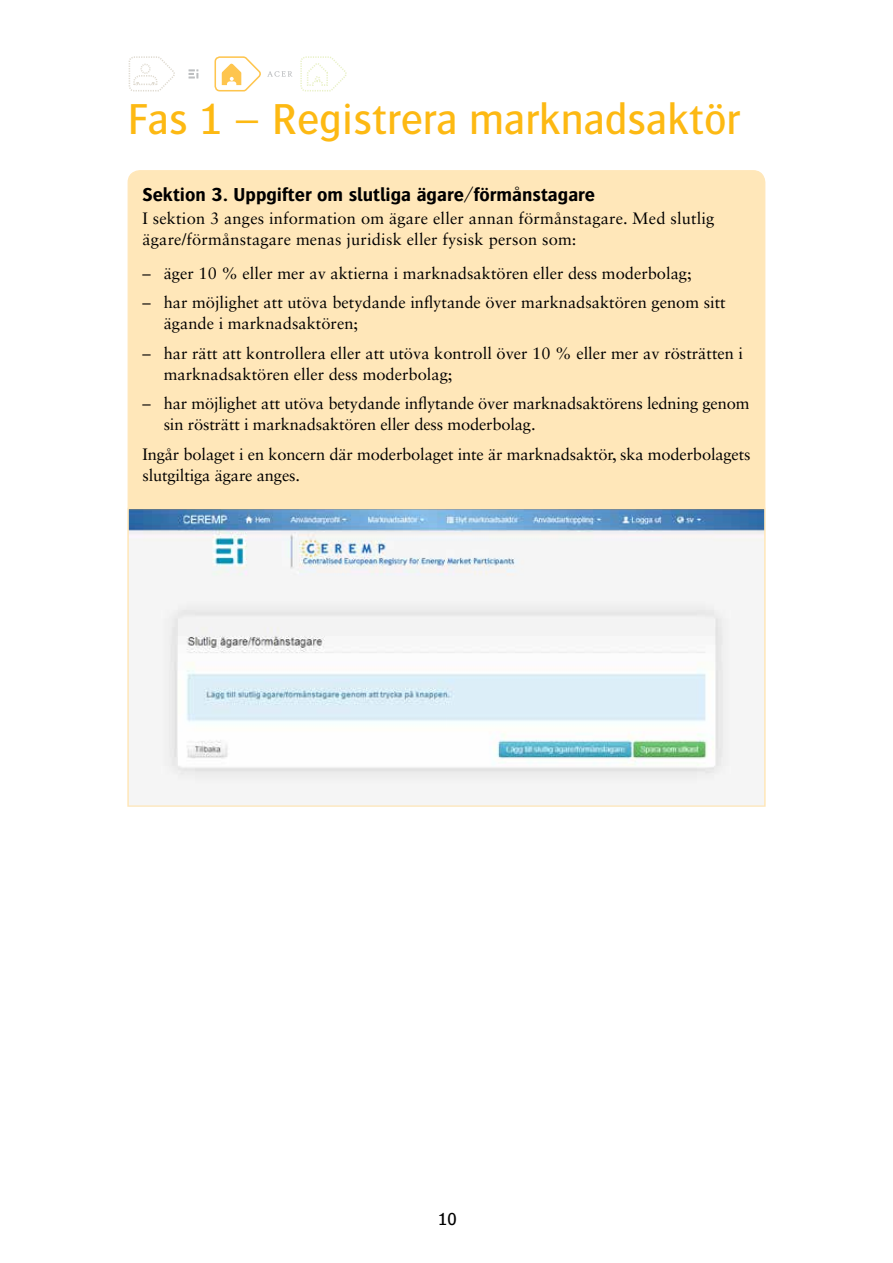
<style>
.page{position:relative;width:893px;height:1263px;background:#fff}
.page>*{position:absolute;margin:0;border:0;box-sizing:border-box;transform-origin:0 0}
.t1{font:500 45px "Bosis Std";color:#fdb913}
.t2{font:700 19.5px "Bosis Std";color:#000}
.t3{font:500 18px "Bosis Std";color:#000}
.t4{font:16.5px/21px "Sabon LT Std";color:#000}
</style>
<div class="page">
<div style="left:127px;top:170px;width:639px;height:637px;background:#ffe7b9"></div>
<img style="left:130px;top:510px;width:633px;height:295px">
<svg style="left:300px;top:56px;width:47px;height:36px"></svg>
<svg style="left:128px;top:56px;width:47px;height:36px"></svg>
<svg style="left:214px;top:56px;width:79px;height:36px"></svg>
<svg style="left:189px;top:69px;width:9px;height:10px"></svg>
<h1 class="t1" style="left:128px;top:95px;width:614px">Fas 1 – Registrera marknadsaktör</h1>
<p class="t2" style="left:142px;top:183px;width:454px">Sektion 3. Uppgifter om slutliga ägare/förmånstagare</p>
<p class="t4" style="left:142px;top:208px;width:574px">I sektion 3 anges information om ägare eller annan förmånstagare. Med slutlig ägare/förmånstagare menas juridisk eller fysisk person som:</p>
<p class="t4" style="left:142px;top:262px;width:551px">– äger 10 % eller mer av aktierna i marknadsaktören eller dess moderbolag;</p>
<p class="t4" style="left:164px;top:292px;width:563px;text-indent:-21px">– har möjlighet att utöva betydande inflytande över marknadsaktören genom sitt ägande i marknadsaktören;</p>
<p class="t4" style="left:164px;top:342px;width:581px;text-indent:-21px">– har rätt att kontrollera eller att utöva kontroll över 10 % eller mer av rösträtten i marknadsaktören eller dess moderbolag;</p>
<p class="t4" style="left:164px;top:393px;width:587px;text-indent:-21px">– har möjlighet att utöva betydande inflytande över marknadsaktörens ledning genom sin rösträtt i marknadsaktören eller dess moderbolag.</p>
<p class="t4" style="left:142px;top:443px;width:610px">Ingår bolaget i en koncern där moderbolaget inte är marknadsaktör, ska moderbolagets slutgiltiga ägare anges.</p>
<p class="t3" style="left:438px;top:1209px;width:20px">10</p>
</div>
